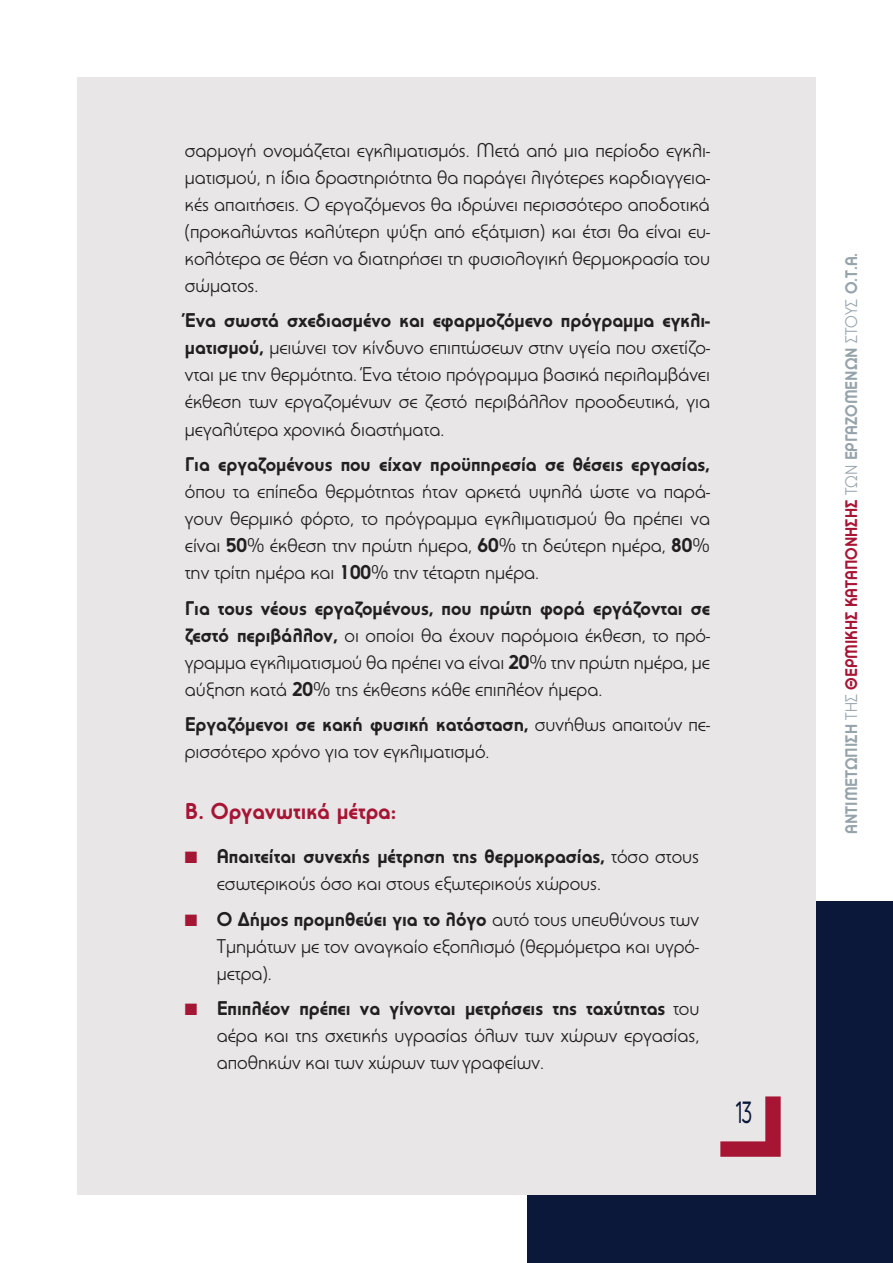
<style>
.page{position:relative;width:893px;height:1263px;background:#fff}
.page>*{position:absolute;margin:0;border:0;box-sizing:border-box;transform-origin:0 0}
.t1{font:30px "Uni Neue";color:#0a173b;scale:.63 1}
.t2{font:700 22.5px "PF Universal";color:#a71535}
.t3{font:19.5px/27px "PF Universal";color:#231f20;text-align:justify}
.t4{font:700 19.5px "PF Universal";color:#231f20}
.t5{font:700 16.5px "PF Universal";color:#95a3ab;scale:.95 1}
.s1{font-weight:700}
.s2{color:#a71535}
.s3{font-weight:400}
</style>
<div class="page">
<div style="left:527px;top:901px;width:365px;height:362px;background:#0b183a"></div>
<div style="left:77px;top:77px;width:739px;height:1117px;background:#e8e6e6"></div>
<svg style="left:720px;top:1096px;width:61px;height:61px"></svg>
<p class="t3" style="left:185px;top:136px;width:527px">σαρμογή ονομάζεται εγκλιματισμός. Μετά από μια περίοδο εγκλι&shy;ματισμού, η ίδια δραστηριότητα θα παράγει λιγότερες καρδιαγγεια&shy;κές απαιτήσεις. Ο εργαζόμενος θα ιδρώνει περισσότερο αποδοτικά (προκαλώντας καλύτερη ψύξη από εξάτμιση) και έτσι θα είναι ευ&shy;κολότερα σε θέση να διατηρήσει τη φυσιολογική θερμοκρασία του σώματος.</p>
<p class="t3" style="left:185px;top:307px;width:527px"><span class="s1">Ένα σωστά σχεδιασμένο και εφαρμοζόμενο πρόγραμμα εγκλι&shy;ματισμού,</span> μειώνει τον κίνδυνο επιπτώσεων στην υγεία που σχετίζο&shy;νται με την θερμότητα. Ένα τέτοιο πρόγραμμα βασικά περιλαμβάνει έκθεση των εργαζομένων σε ζεστό περιβάλλον προοδευτικά, για μεγαλύτερα χρονικά διαστήματα.</p>
<p class="t4" style="left:185px;top:452px;width:527px">Για εργαζομένους που είχαν προϋπηρεσία σε θέσεις εργασίας,</p>
<p class="t3" style="left:185px;top:478px;width:527px">όπου τα επίπεδα θερμότητας ήταν αρκετά υψηλά ώστε να παρά&shy;γουν θερμικό φόρτο, το πρόγραμμα εγκλιματισμού θα πρέπει να είναι <span class="s1">50</span>% έκθεση την πρώτη ήμερα, <span class="s1">60</span>% τη δεύτερη ημέρα, <span class="s1">80</span>% την τρίτη ημέρα και <span class="s1">100</span>% την τέταρτη ημέρα.</p>
<p class="t3" style="left:185px;top:594px;width:527px"><span class="s1">Για τους νέους εργαζομένους, που πρώτη φορά εργάζονται σε ζεστό περιβάλλον,</span> οι οποίοι θα έχουν παρόμοια έκθεση, το πρό&shy;γραμμα εγκλιματισμού θα πρέπει να είναι <span class="s1">20</span>% την πρώτη ημέρα, με αύξηση κατά <span class="s1">20</span>% της έκθεσης κάθε επιπλέον ήμερα.</p>
<p class="t3" style="left:185px;top:711px;width:527px"><span class="s1">Εργαζόμενοι σε κακή φυσική κατάσταση,</span> συνήθως απαιτούν πε&shy;ρισσότερο χρόνο για τον εγκλιματισμό.</p>
<p class="t2" style="left:185px;top:797px;width:213px">Β. Οργανωτικά μέτρα:</p>
<p class="t3" style="left:217px;top:842px;width:484px;text-indent:-32px"><span class="s2">■</span> <span class="s1">Απαιτείται συνεχής μέτρηση της θερμοκρασίας,</span> τόσο στους εσωτερικούς όσο και στους εξωτερικούς χώρους.</p>
<p class="t3" style="left:217px;top:905px;width:484px;text-indent:-32px"><span class="s2">■</span> <span class="s1">Ο Δήμος προμηθεύει για το λόγο</span> αυτό τους υπευθύνους των Τμημάτων με τον αναγκαίο εξοπλισμό (θερμόμετρα και υγρό&shy;μετρα).</p>
<p class="t3" style="left:217px;top:994px;width:484px;text-indent:-32px"><span class="s2">■</span> <span class="s1">Επιπλέον πρέπει να γίνονται μετρήσεις της ταχύτητας</span> του αέρα και της σχετικής υγρασίας όλων των χώρων εργασίας, αποθηκών και των χώρων των γραφείων.</p>
<h1 class="t1" style="left:736px;top:1093px;width:28px">13</h1>
<p class="t5" style="left:841px;top:834px;width:613px;rotate:-90deg">ΑΝΤΙΜΕΤΩΠΙΣΗ <span class="s3">ΤΗΣ</span> <span class="s2">ΘΕΡΜΙΚΗΣ ΚΑΤΑΠΟΝΗΣΗΣ</span> <span class="s3">ΤΩΝ</span> ΕΡΓΑΖΟΜΕΝΩΝ <span class="s3">ΣΤΟΥΣ</span> Ο.Τ.Α.</p>
</div>
